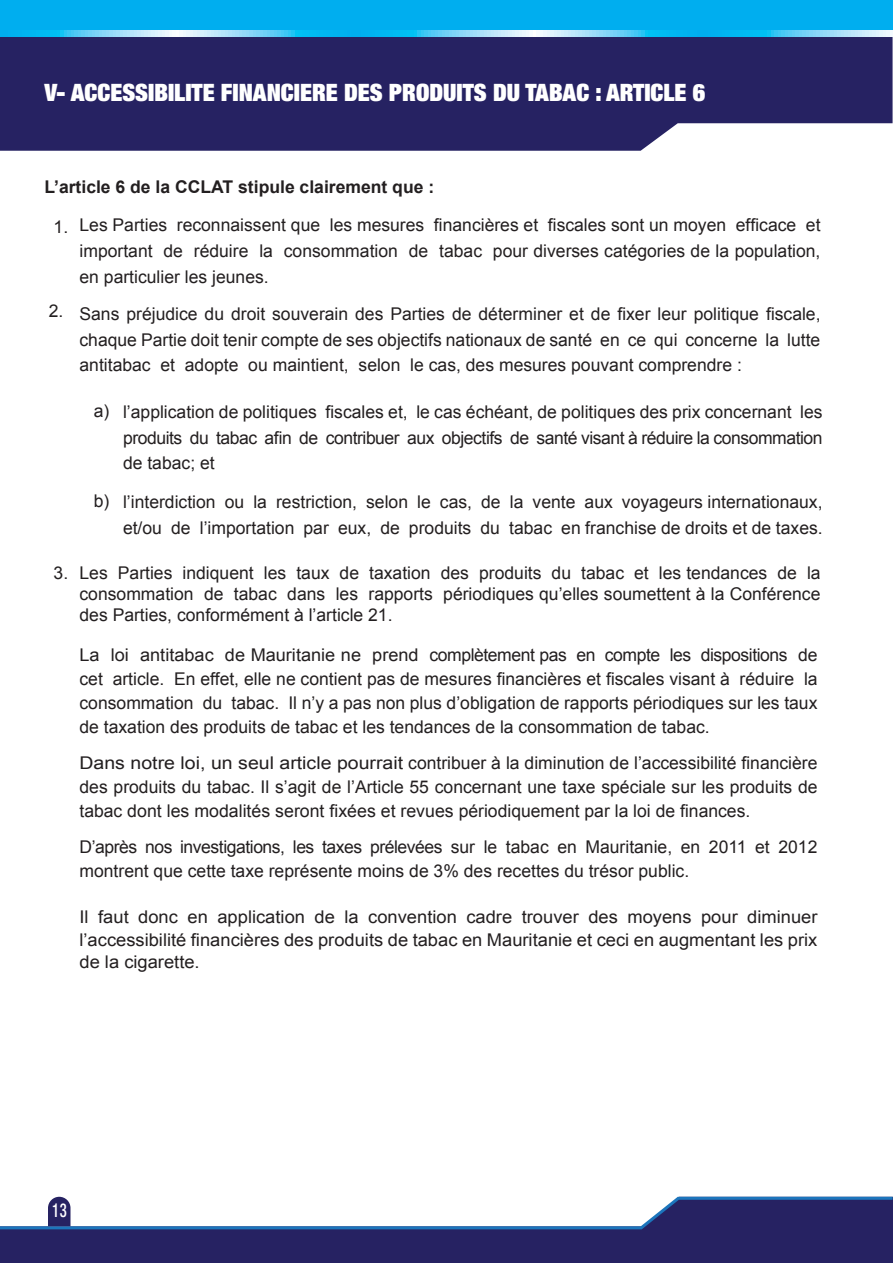
<style>
.page{position:relative;width:893px;height:1263px;background:#fff}
.page>*{position:absolute;margin:0;border:0;box-sizing:border-box;transform-origin:0 0}
.t1{font:900 condensed 24px "Helvetica Neue LT Std";color:#fff}
.t2{font:500 condensed 19.2px "Helvetica Neue LT Std";color:#fff;scale:.77 1}
.t3{font:17.55px/25.5px "Arial";color:#231f20;text-align:justify}
.t4{font:17.55px/24px "Arial";color:#231f20;text-align:justify;scale:1.11 1}
.t5{font:17.55px/22.5px "Arial";color:#231f20;text-align:justify;scale:1.04 1}
.t6{font:700 17.55px "Arial";color:#231f20}
</style>
<div class="page">
<div style="left:0;top:1229px;width:893px;height:34px;background:#262262"></div>
<svg style="left:0;top:1197px;width:893px;height:32px"></svg>
<svg style="left:0;top:37px;width:893px;height:114px;background:#34306c"></svg>
<div style="left:0;top:0;width:893px;height:32px;background:#00aeef"></div>
<svg style="left:0;top:30px;width:893px;height:7px;background:#66d1f6"></svg>
<h1 class="t1" style="left:44px;top:77px;width:662px">V- ACCESSIBILITE FINANCIERE DES PRODUITS DU TABAC : ARTICLE 6</h1>
<p class="t6" style="left:44px;top:175px;width:391px">L’article 6 de la CCLAT stipule clairement que :</p>
<p class="t3" style="left:80px;top:213px;width:742px">Les Parties reconnaissent que les mesures financières et fiscales sont un moyen efficace et important de réduire la consommation de tabac pour diverses catégories de la population, en particulier les jeunes.</p>
<p class="t3" style="left:80px;top:301px;width:743px">Sans préjudice du droit souverain des Parties de déterminer et de fixer leur politique fiscale, chaque Partie doit tenir compte de ses objectifs nationaux de santé en ce qui concerne la lutte antitabac et adopte ou maintient, selon le cas, des mesures pouvant comprendre :</p>
<p class="t3" style="left:54px;top:214px;width:16px">1.</p>
<p class="t3" style="left:49px;top:298px;width:16px">2.</p>
<p class="t3" style="left:54px;top:560px;width:16px">3.</p>
<p class="t3" style="left:94px;top:398px;width:17px">a)</p>
<p class="t3" style="left:94px;top:488px;width:17px">b)</p>
<p class="t3" style="left:123px;top:400px;width:701px">l’application de politiques fiscales et, le cas échéant, de politiques des prix concernant les produits du tabac afin de contribuer aux objectifs de santé visant à réduire la consommation de tabac; et</p>
<p class="t3" style="left:123px;top:490px;width:701px">l’interdiction ou la restriction, selon le cas, de la vente aux voyageurs internationaux, et/ou de l’importation par eux, de produits du tabac en franchise de droits et de taxes.</p>
<p class="t3" style="left:80px;top:563px;width:743px;line-height:21px">Les Parties indiquent les taux de taxation des produits du tabac et les tendances de la consommation de tabac dans les rapports périodiques qu’elles soumettent à la Conférence des Parties, conformément à l’article 21.</p>
<p class="t3" style="left:80px;top:642px;width:740px;line-height:24px">La loi antitabac de Mauritanie ne prend complètement pas en compte les dispositions de cet article. En effet, elle ne contient pas de mesures financières et fiscales visant à réduire la consommation du tabac. Il n’y a pas non plus d’obligation de rapports périodiques sur les taux de taxation des produits de tabac et les tendances de la consommation de tabac.</p>
<p class="t4" style="left:80px;top:750px;width:666px">Dans notre loi, un seul article pourrait contribuer à la diminution de l’accessibilité financière des produits du tabac. Il s’agit de l’Article 55 concernant une taxe spéciale sur les produits de tabac dont les modalités seront fixées et revues périodiquement par la loi de finances.</p>
<p class="t3" style="left:80px;top:834px;width:739px;line-height:24px">D’après nos investigations, les taxes prélevées sur le tabac en Mauritanie, en 2011 et 2012 montrent que cette taxe représente moins de 3% des recettes du trésor public.</p>
<p class="t5" style="left:80px;top:906px;width:711px">Il faut donc en application de la convention cadre trouver des moyens pour diminuer l’accessibilité financières des produits de tabac en Mauritanie et ceci en augmentant les prix de la cigarette.</p>
<p class="t2" style="left:52px;top:1199px;width:21px">13</p>
</div>
